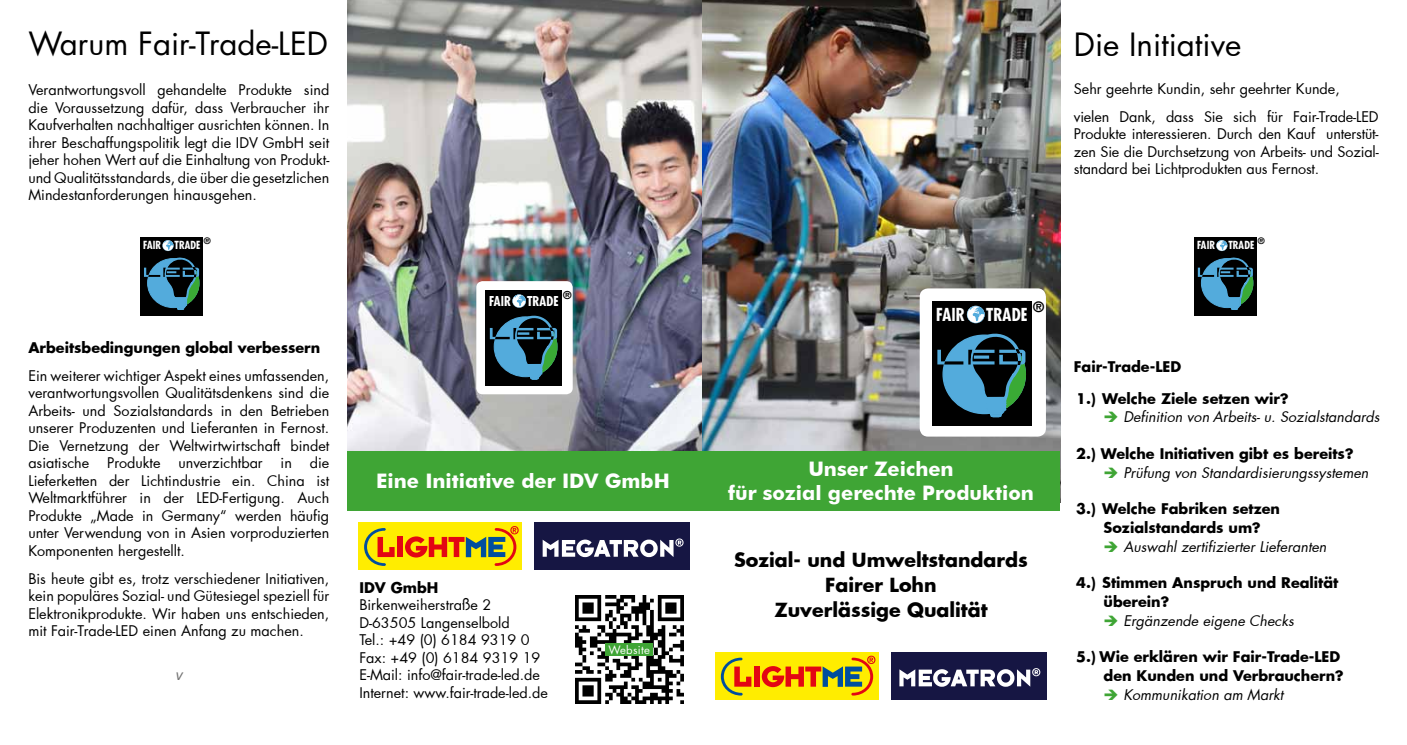
<style>
.page{position:relative;width:1407px;height:745px;background:#fff}
.page>*{position:absolute;margin:0;border:0;box-sizing:border-box;transform-origin:0 0}
.t1{font:31.25px "Futura";color:#000}
.t2{font:700 20px/24px "Futura BT";color:#fff;text-align:center}
.t3{font:700 19px/25.2px "Futura";color:#000;text-align:center}
.t4{font:700 condensed 17.38px "Futura";color:#fff}
.t5{font:14.38px/17.5px "Futura";color:#000;text-align:justify}
.t6{font:700 14.38px/18.8px "Futura";color:#000}
.t7{font:italic 14.38px "Futura";color:#000}
.t8{font:italic 14.38px "Arial";color:#737373}
.t9{font:700 13.88px "Futura";color:#000}
.t10{font:700 condensed 13.25px "Futura";color:#fff}
.t11{font:11.25px "Futura";letter-spacing:.03em;color:#fff}
.t12{font:700 condensed 10.88px "Futura";color:#fff}
.t13{font:700 10.62px "Futura";color:#000}
.t14{font:700 8.62px "Futura";color:#000}
.s1{color:#3fa535}
</style>
<div class="page">
<img style="left:702px;top:0;width:358px;height:451px">
<img style="left:347px;top:0;width:355px;height:451px">
<div style="left:534px;top:522px;width:155px;height:48px;background:#161643"></div>
<svg style="left:543px;top:538px;width:140px;height:18px"></svg>
<div style="left:891px;top:651px;width:155px;height:48px;background:#161643"></div>
<svg style="left:899px;top:668px;width:141px;height:18px"></svg>
<div style="left:358px;top:522px;width:164px;height:48px;background:#ffed00"></div>
<svg style="left:364px;top:528px;width:31px;height:37px"></svg>
<div style="left:397px;top:536px;width:5px;height:20px;background:#e30613"></div>
<svg style="left:405px;top:526px;width:114px;height:39px"></svg>
<div style="left:715px;top:651px;width:163px;height:48px;background:#ffed00"></div>
<svg style="left:721px;top:657px;width:30px;height:38px"></svg>
<div style="left:754px;top:666px;width:5px;height:20px;background:#e30613"></div>
<svg style="left:762px;top:655px;width:113px;height:40px"></svg>
<img style="left:575px;top:595px;width:108px;height:108px">
<div style="left:919px;top:288px;width:127px;height:148px;background:#fff;border-radius:8px"></div>
<div style="left:932px;top:300px;width:100px;height:125px;background:#000"></div>
<svg style="left:967px;top:305px;width:17px;height:18px"></svg>
<svg style="left:937px;top:333px;width:89px;height:93px"></svg>
<div style="left:699px;top:451px;width:361px;height:59px;background:#3fa535"></div>
<div style="left:347px;top:451px;width:352px;height:59px;background:#3fa535"></div>
<div style="left:1194px;top:237px;width:63px;height:78px;background:#000"></div>
<svg style="left:1198px;top:240px;width:55px;height:76px"></svg>
<div style="left:141px;top:237px;width:62px;height:78px;background:#000"></div>
<svg style="left:144px;top:240px;width:56px;height:76px"></svg>
<div style="left:476px;top:281px;width:97px;height:113px;background:#fff;border-radius:6px"></div>
<div style="left:486px;top:290px;width:76px;height:95px;background:#000"></div>
<svg style="left:512px;top:294px;width:14px;height:13px"></svg>
<svg style="left:490px;top:315px;width:68px;height:71px"></svg>
<div style="left:605px;top:642px;width:48px;height:13px;background:#3fa535"></div>
<h1 class="t1" style="left:28px;top:22px;width:301px">Warum Fair-Trade-LED</h1>
<p class="t5" style="left:28px;top:81px;width:302px">Verantwortungsvoll gehandelte Produkte sind die Voraussetzung dafür, dass Verbraucher ihr Kaufverhalten nachhaltiger ausrichten können. In ihrer Beschaffungspolitik legt die IDV GmbH seit jeher hohen Wert auf die Einhaltung von Produkt&shy;und Qualitätsstandards, die über die gesetzlichen Mindestanforderungen hinausgehen.</p>
<p class="t14" style="left:204px;top:235px;width:8px">®</p>
<p class="t12" style="left:143px;top:238px;width:59px">FAIR TRADE</p>
<p class="t6" style="left:28px;top:338px;width:293px">Arbeitsbedingungen global verbessern</p>
<p class="t5" style="left:28px;top:366px;width:302px">Ein weiterer wichtiger Aspekt eines umfassenden, verantwortungsvollen Qualitätsdenkens sind die Arbeits- und Sozialstandards in den Betrieben unserer Produzenten und Lieferanten in Fernost.<br>Die Vernetzung der Weltwirtwirtschaft bindet asiatische Produkte unverzichtbar in die Lieferketten der Lichtindustrie ein. China ist Weltmarktführer in der LED-Fertigung. Auch Produkte „Made in Germany“ werden häufig unter Verwendung von in Asien vorproduzierten Komponenten hergestellt.</p>
<p class="t5" style="left:28px;top:569px;width:302px">Bis heute gibt es, trotz verschiedener Initiativen, kein populäres Sozial- und Gütesiegel speziell für Elektronikprodukte. Wir haben uns entschieden, mit Fair-Trade-LED einen Anfang zu machen.</p>
<p class="t8" style="left:175px;top:665px;width:9px">v</p>
<p class="t13" style="left:563px;top:288px;width:10px">®</p>
<p class="t10" style="left:489px;top:292px;width:71px">FAIR TRADE</p>
<h2 class="t2" style="left:376px;top:468px;width:295px">Eine Initiative der IDV GmbH</h2>
<p class="t6" style="left:359px;top:577px;width:81px">IDV GmbH</p>
<p class="t5" style="left:359px;top:595px;width:190px;text-align:left">Birkenweiherstraße 2<br>D-63505 Langenselbold<br>Tel.: +49 (0) 6184 9319 0<br>Fax: +49 (0) 6184 9319 19<br>E-Mail: info@fair-trade-led.de<br>Internet: www.fair-trade-led.de</p>
<p class="t11" style="left:608px;top:641px;width:43px">Website</p>
<p class="t9" style="left:1033px;top:297px;width:13px">®</p>
<p class="t4" style="left:936px;top:303px;width:93px">FAIR TRADE</p>
<h2 class="t2" style="left:728px;top:456px;width:307px">Unser Zeichen<br>für sozial gerechte Produktion</h2>
<h3 class="t3" style="left:734px;top:546px;width:295px">Sozial- und Umweltstandards<br>Fairer Lohn<br>Zuverlässige Qualität</h3>
<h1 class="t1" style="left:1074px;top:23px;width:169px">Die Initiative</h1>
<p class="t5" style="left:1074px;top:74px;width:306px;line-height:28.1px">Sehr geehrte Kundin, sehr geehrter Kunde, vielen Dank, dass Sie sich für Fair-Trade-LED</p>
<p class="t5" style="left:1074px;top:125px;width:306px">Produkte interessieren. Durch den Kauf unterstüt&shy;zen Sie die Durchsetzung von Arbeits- und Sozial&shy;standard bei Lichtprodukten aus Fernost.</p>
<p class="t14" style="left:1258px;top:235px;width:8px">®</p>
<p class="t12" style="left:1197px;top:238px;width:59px">FAIR TRADE</p>
<p class="t6" style="left:1074px;top:350px;width:216px;line-height:31.2px">Fair-Trade-LED<br>1.) Welche Ziele setzen wir?</p>
<p class="t7" style="left:1103px;top:407px;width:277px"><span class="s1">➔</span> Definition von Arbeits- u. Sozialstandards</p>
<p class="t6" style="left:1076px;top:443px;width:279px">2.) Welche Initiativen gibt es bereits?</p>
<p class="t7" style="left:1103px;top:462px;width:266px"><span class="s1">➔</span> Prüfung von Standardisierungssystemen</p>
<p class="t6" style="left:1076px;top:498px;width:205px;text-align:center">3.) Welche Fabriken setzen<br>Sozialstandards um?</p>
<p class="t7" style="left:1103px;top:536px;width:224px"><span class="s1">➔</span> Auswahl zertifizierter Lieferanten</p>
<p class="t6" style="left:1103px;top:572px;width:236px;text-indent:-27px">4.) Stimmen Anspruch und Realität überein?</p>
<p class="t7" style="left:1103px;top:610px;width:192px"><span class="s1">➔</span> Ergänzende eigene Checks</p>
<p class="t6" style="left:1076px;top:646px;width:269px;text-align:right">5.) Wie erklären wir Fair-Trade-LED den Kunden und Verbrauchern?</p>
<p class="t7" style="left:1103px;top:684px;width:181px"><span class="s1">➔</span> Kommunikation am Markt</p>
</div>
